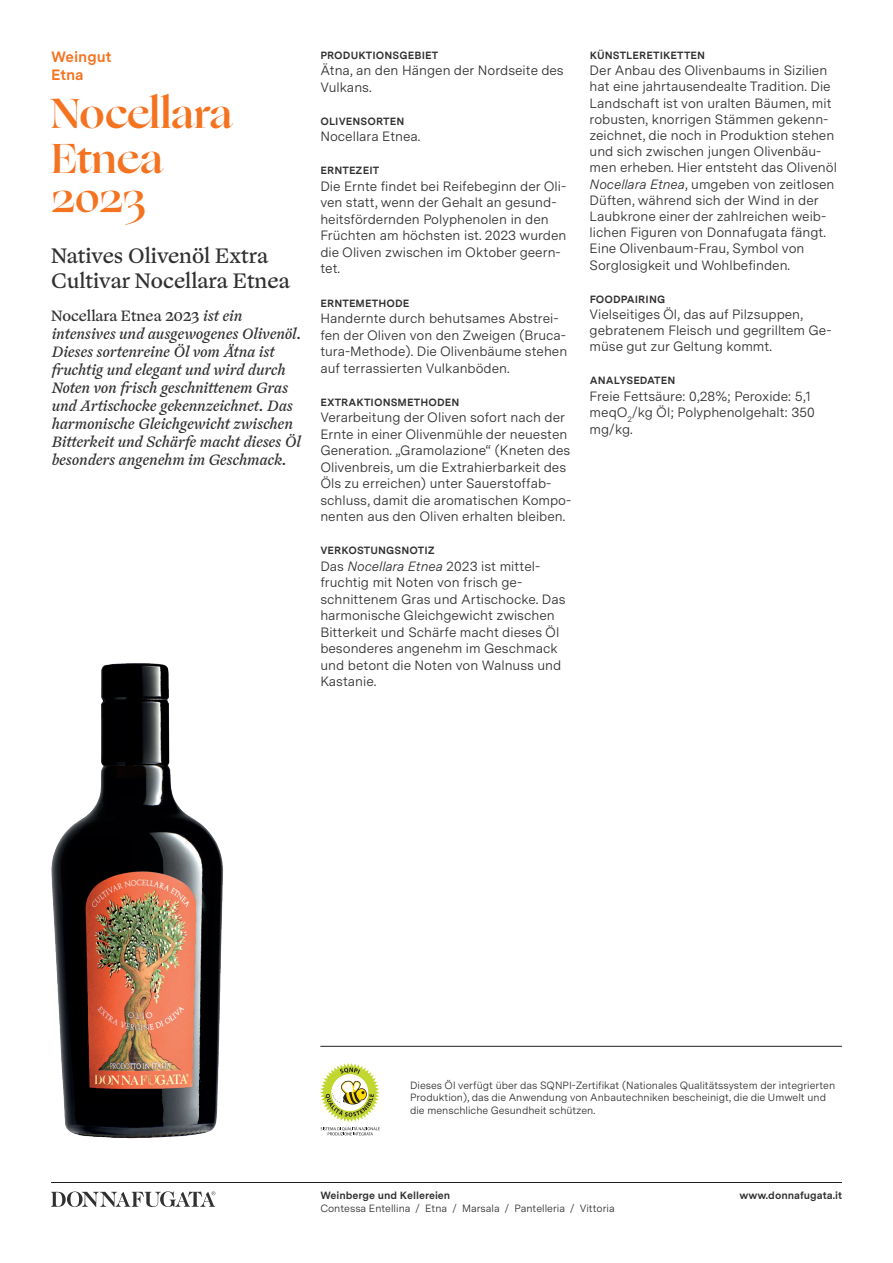
<style>
.page{position:relative;width:893px;height:1263px;background:#fff}
.page>*{position:absolute;margin:0;border:0;box-sizing:border-box;transform-origin:0 0}
.t1{font:700 42px/45px "Ogg";color:#f47321}
.t2{font:21px/25.2px "Ogg Text";color:#312f30}
.t3{font:italic 15px/18px "Ogg Text";letter-spacing:-.005em;color:#312f30}
.t4{font:700 15px/18px "Messina Sans";color:#f47321}
.t5{font:13.5px/16.5px "Messina Sans";color:#312f30}
.t6{font:10.5px/12.6px "Messina Sans";color:#312f30}
.t7{font:700 10.5px "Messina Sans";letter-spacing:.01em;color:#312f30}
.s1{font-style:normal}
.s2{font-style:italic}
</style>
<div class="page">
<hr style="left:51px;top:1182px;width:791px;height:1px;background:#231f20">
<svg style="left:51px;top:1191px;width:164px;height:16px"></svg>
<img style="left:51px;top:663px;width:173px;height:476px">
<svg style="left:320px;top:1063px;width:60px;height:72px"></svg>
<hr style="left:320px;top:1046px;width:522px;height:1px;background:#231f20">
<p class="t4" style="left:51px;top:47px;width:62px">Weingut<br>Etna</p>
<h1 class="t1" style="left:51px;top:91px;width:183px">Nocellara<br>Etnea</h1>
<h1 class="t1" style="left:51px;top:175px;width:97px">2023</h1>
<h2 class="t2" style="left:51px;top:243px;width:240px">Natives Olivenöl Extra<br>Cultivar Nocellara Etnea</h2>
<p class="t3" style="left:51px;top:307px;width:251px"><span class="s1">Nocellara Etnea 2023</span> ist ein intensives und ausgewogenes Olivenöl.<br>Dieses sortenreine Öl vom Ätna ist fruchtig und elegant und wird durch Noten von frisch geschnittenem Gras und Artischocke gekennzeichnet. Das harmonische Gleichgewicht zwischen Bitterkeit und Schärfe macht dieses Öl besonders angenehm im Geschmack.</p>
<p class="t7" style="left:320px;top:47px;width:119px">PRODUKTIONSGEBIET</p>
<p class="t5" style="left:320px;top:62px;width:245px">Ätna, an den Hängen der Nordseite des<br>Vulkans.</p>
<p class="t7" style="left:320px;top:113px;width:86px">OLIVENSORTEN</p>
<p class="t5" style="left:320px;top:128px;width:102px">Nocellara Etnea.</p>
<p class="t7" style="left:320px;top:163px;width:60px">ERNTEZEIT</p>
<p class="t5" style="left:320px;top:178px;width:248px">Die Ernte findet bei Reifebeginn der Oli&shy;ven statt, wenn der Gehalt an gesund&shy;heitsfördernden Polyphenolen in den<br>Früchten am höchsten ist. 2023 wurden die Oliven zwischen im Oktober geern&shy;tet.</p>
<p class="t7" style="left:320px;top:295px;width:91px">ERNTEMETHODE</p>
<p class="t5" style="left:320px;top:310px;width:248px">Handernte durch behutsames Abstrei&shy;fen der Oliven von den Zweigen (Bruca&shy;tura-Methode). Die Olivenbäume stehen auf terrassierten Vulkanböden.</p>
<p class="t7" style="left:320px;top:394px;width:141px">EXTRAKTIONSMETHODEN</p>
<p class="t5" style="left:320px;top:409px;width:252px">Verarbeitung der Oliven sofort nach der Ernte in einer Olivenmühle der neuesten Generation. „Gramolazione“ (Kneten des Olivenbreis, um die Extrahierbarkeit des Öls zu erreichen) unter Sauerstoffab&shy;schluss, damit die aromatischen Kompo&shy;nenten aus den Oliven erhalten bleiben.</p>
<p class="t7" style="left:320px;top:542px;width:116px">VERKOSTUNGSNOTIZ</p>
<p class="t5" style="left:320px;top:557px;width:247px">Das <span class="s2">Nocellara Etnea</span> 2023 ist mittel&shy;fruchtig mit Noten von frisch ge&shy;schnittenem Gras und Artischocke. Das harmonische Gleichgewicht zwischen Bitterkeit und Schärfe macht dieses Öl besonderes angenehm im Geschmack und betont die Noten von Walnuss und Kastanie.</p>
<p class="t7" style="left:590px;top:47px;width:117px">KÜNSTLERETIKETTEN</p>
<p class="t5" style="left:590px;top:62px;width:249px">Der Anbau des Olivenbaums in Sizilien hat eine jahrtausendealte Tradition. Die Landschaft ist von uralten Bäumen, mit robusten, knorrigen Stämmen gekenn&shy;zeichnet, die noch in Produktion stehen und sich zwischen jungen Olivenbäu&shy;men erheben. Hier entsteht das Olivenöl <span class="s2">Nocellara Etnea</span>, umgeben von zeitlosen Düften, während sich der Wind in der Laubkrone einer der zahlreichen weib&shy;lichen Figuren von Donnafugata fängt.<br>Eine Olivenbaum-Frau, Symbol von Sorglosigkeit und Wohlbefinden.</p>
<p class="t7" style="left:590px;top:291px;width:77px">FOODPAIRING</p>
<p class="t5" style="left:590px;top:305px;width:243px">Vielseitiges Öl, das auf Pilzsuppen, gebratenem Fleisch und gegrilltem Ge&shy;müse gut zur Geltung kommt.</p>
<p class="t7" style="left:590px;top:373px;width:87px">ANALYSEDATEN</p>
<p class="t5" style="left:590px;top:387px;width:227px">Freie Fettsäure: 0,28%; Peroxide: 5,1 meqO<sub>2</sub>/kg Öl; Polyphenolgehalt: 350 mg/kg.</p>
<p class="t6" style="left:410px;top:1078px;width:427px">Dieses Öl verfügt über das SQNPI-Zertifikat (Nationales Qualitätssystem der integrierten<br>Produktion), das die Anwendung von Anbautechniken bescheinigt, die die Umwelt und die menschliche Gesundheit schützen.</p>
<p class="t7" style="left:320px;top:1188px;width:132px">Weinberge und Kellereien</p>
<p class="t7" style="left:739px;top:1188px;width:104px">www.donnafugata.it</p>
<p class="t6" style="left:320px;top:1201px;width:296px">Contessa Entellina / Etna / Marsala / Pantelleria / Vittoria</p>
</div>
